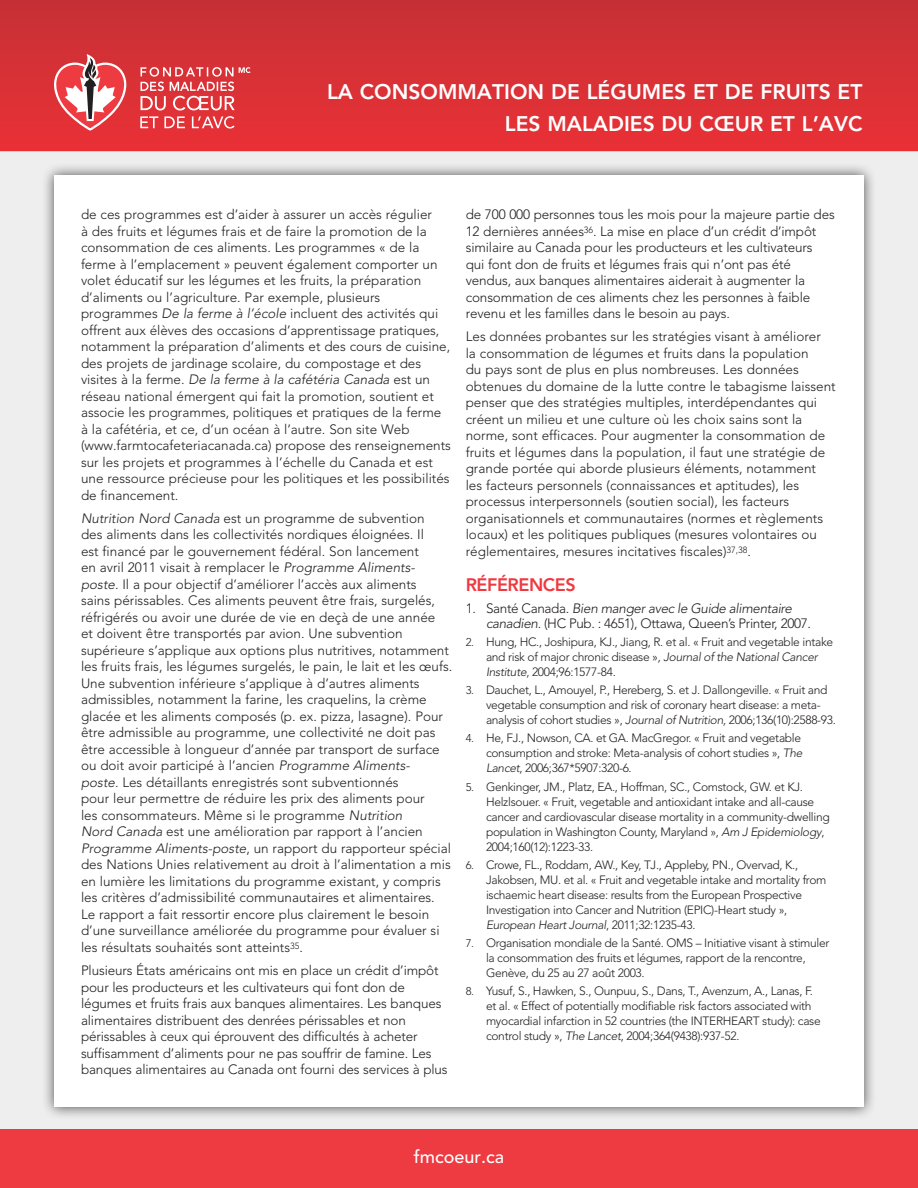
<style>
.page{position:relative;width:918px;height:1188px;background:#eeeeef}
.page>*{position:absolute;margin:0;border:0;box-sizing:border-box;transform-origin:0 0}
.t1{font:800 21px/31.5px "Avenir";color:#fff;text-align:right}
.t2{font:500 18px "Avenir";color:#fff}
.HEAD{font:800 18px "Avenir";letter-spacing:-.025em;color:#ee3a41}
.bodycopy{font:300 13.5px/16.5px "Avenir";color:#231f20}
.NUMBER_LIST_START{font:300 13.5px/15px "Avenir";letter-spacing:-.025em;color:#231f20}
.Reference_List_Conti{font:300 12px/15px "Avenir";letter-spacing:-.025em;color:#231f20}
.s1{font-style:italic}
.s2{font-size:11.25px}
</style>
<div class="page">
<div style="left:0;top:0;width:918px;height:151px;background:linear-gradient(to bottom,#c53036,#e93136)"></div>
<svg style="left:0;top:0;width:1px;height:151px"></svg>
<div style="left:0;top:1129px;width:918px;height:59px;background:#ee3a41"></div>
<svg style="left:54px;top:54px;width:72px;height:77px"></svg>
<svg style="left:140px;top:67px;width:111px;height:62px"></svg>
<div style="left:42px;top:163px;width:835px;height:957px;background:#231f20;opacity:.75"></div>
<div style="left:54px;top:176px;width:810px;height:931px;background:#fff"></div>
<h1 class="t1" style="left:327px;top:76px;width:537px">LA CONSOMMATION DE LÉGUMES ET DE FRUITS ET<br>LES MALADIES DU CŒUR ET L’AVC</h1>
<p class="bodycopy" style="left:81px;top:206px;width:371px">de ces programmes est d’aider à assurer un accès régulier<br>à des fruits et légumes frais et de faire la promotion de la consommation de ces aliments. Les programmes « de la ferme à l’emplacement » peuvent également comporter un volet éducatif sur les légumes et les fruits, la préparation d’aliments ou l’agriculture. Par exemple, plusieurs programmes <span class="s1">De la ferme à l’école</span> incluent des activités qui offrent aux élèves des occasions d’apprentissage pratiques, notamment la préparation d’aliments et des cours de cuisine, des projets de jardinage scolaire, du compostage et des visites à la ferme. <span class="s1">De la ferme à la cafétéria Canada</span> est un réseau national émergent qui fait la promotion, soutient et associe les programmes, politiques et pratiques de la ferme à la cafétéria, et ce, d’un océan à l’autre. Son site Web (www.farmtocafeteriacanada.ca) propose des renseignements sur les projets et programmes à l’échelle du Canada et est une ressource précieuse pour les politiques et les possibilités de financement.</p>
<p class="bodycopy" style="left:81px;top:510px;width:373px"><span class="s1">Nutrition Nord Canada</span> est un programme de subvention<br>des aliments dans les collectivités nordiques éloignées. Il<br>est financé par le gouvernement fédéral. Son lancement<br>en avril 2011 visait à remplacer le <span class="s1">Programme Aliments&shy;poste</span>. Il a pour objectif d’améliorer l’accès aux aliments<br>sains périssables. Ces aliments peuvent être frais, surgelés, réfrigérés ou avoir une durée de vie en deçà de une année<br>et doivent être transportés par avion. Une subvention supérieure s’applique aux options plus nutritives, notamment les fruits frais, les légumes surgelés, le pain, le lait et les œufs.<br>Une subvention inférieure s’applique à d’autres aliments admissibles, notamment la farine, les craquelins, la crème glacée et les aliments composés (p. ex. pizza, lasagne). Pour être admissible au programme, une collectivité ne doit pas être accessible à longueur d’année par transport de surface ou doit avoir participé à l’ancien <span class="s1">Programme Aliments-<br>poste</span>. Les détaillants enregistrés sont subventionnés<br>pour leur permettre de réduire les prix des aliments pour<br>les consommateurs. Même si le programme <span class="s1">Nutrition<br>Nord Canada</span> est une amélioration par rapport à l’ancien <span class="s1">Programme Aliments-poste</span>, un rapport du rapporteur spécial des Nations Unies relativement au droit à l’alimentation a mis en lumière les limitations du programme existant, y compris les critères d’admissibilité communautaires et alimentaires.<br>Le rapport a fait ressortir encore plus clairement le besoin d’une surveillance améliorée du programme pour évaluer si les résultats souhaités sont atteints<sup>35</sup>.</p>
<p class="bodycopy" style="left:81px;top:962px;width:368px">Plusieurs États américains ont mis en place un crédit d’impôt pour les producteurs et les cultivateurs qui font don de légumes et fruits frais aux banques alimentaires. Les banques alimentaires distribuent des denrées périssables et non périssables à ceux qui éprouvent des difficultés à acheter suffisamment d’aliments pour ne pas souffrir de famine. Les banques alimentaires au Canada ont fourni des services à plus</p>
<p class="bodycopy" style="left:466px;top:206px;width:371px">de 700 000 personnes tous les mois pour la majeure partie des 12 dernières années<sup>36</sup>. La mise en place d’un crédit d’impôt similaire au Canada pour les producteurs et les cultivateurs<br>qui font don de fruits et légumes frais qui n’ont pas été vendus, aux banques alimentaires aiderait à augmenter la consommation de ces aliments chez les personnes à faible revenu et les familles dans le besoin au pays.</p>
<p class="bodycopy" style="left:466px;top:328px;width:372px">Les données probantes sur les stratégies visant à améliorer<br>la consommation de légumes et fruits dans la population<br>du pays sont de plus en plus nombreuses. Les données obtenues du domaine de la lutte contre le tabagisme laissent penser que des stratégies multiples, interdépendantes qui créent un milieu et une culture où les choix sains sont la norme, sont efficaces. Pour augmenter la consommation de fruits et légumes dans la population, il faut une stratégie de grande portée qui aborde plusieurs éléments, notamment les facteurs personnels (connaissances et aptitudes), les processus interpersonnels (soutien social), les facteurs organisationnels et communautaires (normes et règlements locaux) et les politiques publiques (mesures volontaires ou réglementaires, mesures incitatives fiscales)<sup>37,38</sup>.</p>
<p class="HEAD" style="left:466px;top:574px;width:111px">RÉFÉRENCES</p>
<p class="NUMBER_LIST_START" style="left:486px;top:600px;width:326px;text-indent:-20px">1. Santé Canada. <span class="s1">Bien manger avec le Guide alimentaire canadien</span>. (HC Pub. : 4651), Ottawa, Queen’s Printer, 2007.</p>
<p class="Reference_List_Conti" style="left:486px;top:634px;width:349px;text-indent:-20px"><span class="s2">2.</span> Hung, HC., Joshipura, KJ., Jiang, R. et al. « Fruit and vegetable intake and risk of major chronic disease »<span class="s1">, Journal of the National Cancer<br>Institute</span>, 2004;96:1577-84.</p>
<p class="Reference_List_Conti" style="left:486px;top:682px;width:351px;text-indent:-20px"><span class="s2">3.</span> Dauchet, L., Amouyel, P., Hereberg, S. et J. Dallongeville. « Fruit and vegetable consumption and risk of coronary heart disease: a meta&shy;analysis of cohort studies », <span class="s1">Journal of Nutrition,</span> 2006;136(10):2588-93.</p>
<p class="Reference_List_Conti" style="left:486px;top:731px;width:318px;text-align:justify;text-indent:-20px"><span class="s2">4.</span> He, FJ., Nowson, CA. et GA. MacGregor. « Fruit and vegetable consumption and stroke: Meta-analysis of cohort studies », <span class="s1">The Lancet</span>, 2006;367*5907:320-6.</p>
<p class="Reference_List_Conti" style="left:486px;top:779px;width:345px;text-indent:-20px"><span class="s2">5.</span> Genkinger, JM., Platz, EA., Hoffman, SC., Comstock, GW. et KJ.<br>Helzlsouer. « Fruit, vegetable and antioxidant intake and all-cause cancer and cardiovascular disease mortality in a community-dwelling population in Washington County, Maryland », <span class="s1">Am J Epidemiology</span>, 2004;160(12):1223-33.</p>
<p class="Reference_List_Conti" style="left:486px;top:857px;width:342px;text-indent:-20px"><span class="s2">6.</span> Crowe, FL., Roddam, AW., Key, TJ., Appleby, PN., Overvad, K., Jakobsen, MU. et al. « Fruit and vegetable intake and mortality from ischaemic heart disease: results from the European Prospective Investigation into Cancer and Nutrition (EPIC)-Heart study », <span class="s1">European Heart Journal</span>, 2011;32:1235-43.</p>
<p class="Reference_List_Conti" style="left:486px;top:935px;width:345px;text-indent:-20px"><span class="s2">7.</span> Organisation mondiale de la Santé. OMS – Initiative visant à stimuler la consommation des fruits et légumes, rapport de la rencontre,<br>Genève, du 25 au 27 août 2003.</p>
<p class="Reference_List_Conti" style="left:486px;top:984px;width:336px;text-indent:-20px"><span class="s2">8.</span> Yusuf, S., Hawken, S., Ounpuu, S., Dans, T., Avenzum, A., Lanas, F. et al. « Effect of potentially modifiable risk factors associated with myocardial infarction in 52 countries (the INTERHEART study): case control study », <span class="s1">The Lancet</span>, 2004;364(9438):937-52.</p>
<h2 class="t2" style="left:414px;top:1146px;width:92px">fmcoeur.ca</h2>
</div>
